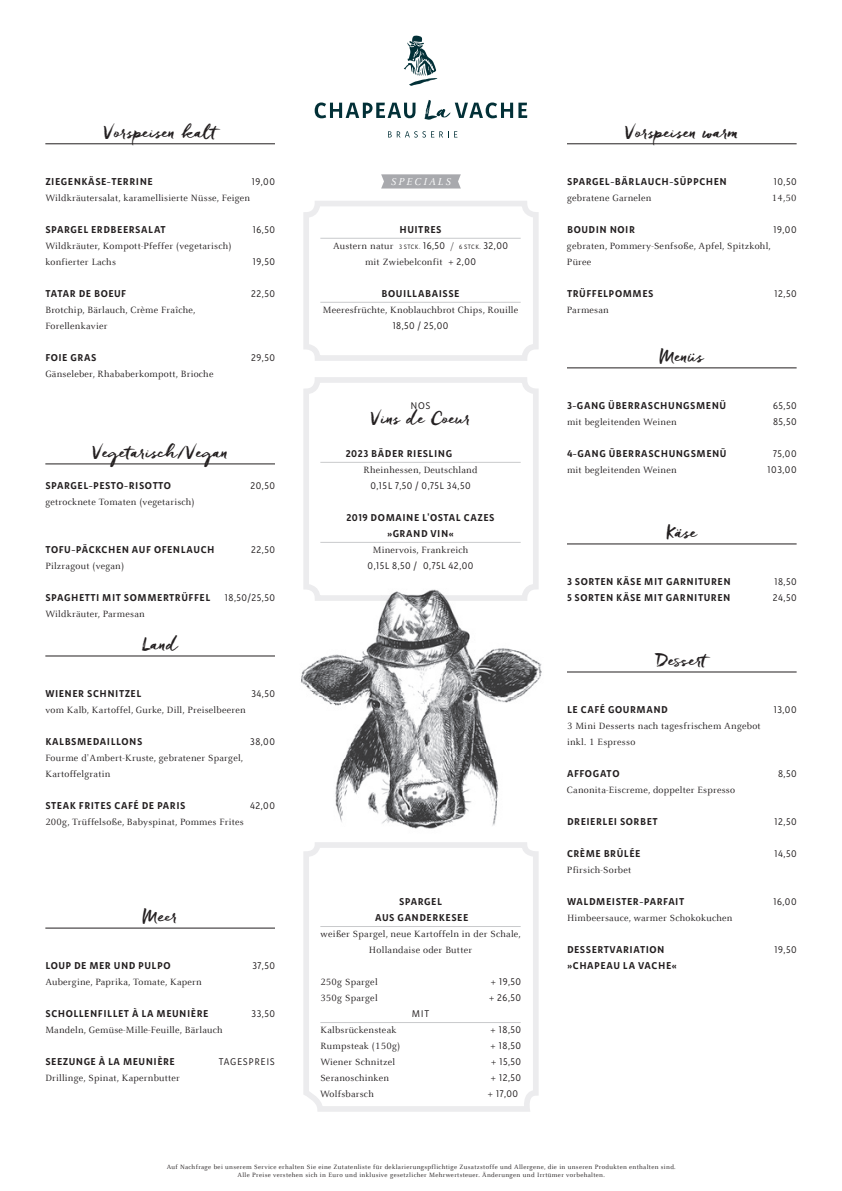
<style>
.page{position:relative;width:842px;height:1191px;background:#fff}
.page>*{position:absolute;margin:0;border:0;box-sizing:border-box;transform-origin:0 0}
.t1{font:18px "Freeland";color:#231f20}
.t2{font:italic 11px "Celeste Offc Pro";letter-spacing:.2em;color:#fff}
.t3{font:10px/16px "Celeste Offc Pro";letter-spacing:.025em;color:#231f20}
.t4{font:700 10px/16px "Aromo";letter-spacing:.05em;color:#231f20;text-align:center}
.t5{font:300 10px "Aromo";letter-spacing:.05em;color:#231f20}
.t6{font:6.8px/8px "Celeste Offc Pro";letter-spacing:.05em;color:#231f20;text-align:center}
.s1{font-family:"Aromo";font-weight:300;font-size:6.5px}
.s2{font-family:"Aromo";font-weight:300}
</style>
<div class="page">
<hr style="left:45px;top:143px;width:230px;height:1px;background:#231f20">
<hr style="left:45px;top:463px;width:230px;height:1px;background:#231f20">
<hr style="left:45px;top:655px;width:230px;height:1px;background:#231f20">
<hr style="left:45px;top:927px;width:230px;height:1px;background:#231f20">
<hr style="left:567px;top:143px;width:230px;height:1px;background:#231f20">
<hr style="left:567px;top:367px;width:230px;height:1px;background:#231f20">
<hr style="left:567px;top:543px;width:230px;height:1px;background:#231f20">
<hr style="left:567px;top:671px;width:230px;height:1px;background:#231f20">
<hr style="left:320px;top:238px;width:201px;height:1px;background:#c9cacc">
<hr style="left:320px;top:302px;width:201px;height:1px;background:#c9cacc">
<div style="left:303px;top:201px;width:236px;height:160px;border:6px solid #ececee;border-radius:11px"></div>
<svg style="left:303px;top:842px;width:236px;height:270px"></svg>
<hr style="left:320px;top:462px;width:201px;height:1px;background:#c9cacc">
<hr style="left:320px;top:542px;width:201px;height:1px;background:#c9cacc">
<div style="left:303px;top:377px;width:236px;height:224px;border:6px solid #ececee;border-radius:11px"></div>
<svg style="left:381px;top:174px;width:80px;height:14px"></svg>
<img style="left:301px;top:570px;width:241px;height:259px">
<svg style="left:404px;top:36px;width:33px;height:50px"></svg>
<svg style="left:315px;top:102px;width:100px;height:16px"></svg>
<svg style="left:424px;top:100px;width:103px;height:20px"></svg>
<svg style="left:388px;top:131px;width:69px;height:7px"></svg>
<h1 class="t1" style="left:103px;top:120px;width:115px">Vorspeisen kalt</h1>
<p class="t4" style="left:45px;top:173px;width:109px">ZIEGENKÄSE-TERRINE</p>
<p class="t5" style="left:252px;top:175px;width:25px">19,00</p>
<p class="t3" style="left:45px;top:189px;width:206px">Wildkräutersalat, karamellisierte Nüsse, Feigen</p>
<p class="t4" style="left:45px;top:221px;width:122px">SPARGEL ERDBEERSALAT</p>
<p class="t5" style="left:253px;top:223px;width:24px">16,50</p>
<p class="t3" style="left:45px;top:237px;width:188px">Wildkräuter, Kompott-Pfeffer (vegetarisch) konfierter Lachs</p>
<p class="t5" style="left:253px;top:255px;width:24px">19,50</p>
<p class="t4" style="left:45px;top:285px;width:82px">TATAR DE BOEUF</p>
<p class="t5" style="left:251px;top:287px;width:25px">22,50</p>
<p class="t3" style="left:45px;top:301px;width:151px">Brotchip, Bärlauch, Crème Fraîche,<br>Forellenkavier</p>
<p class="t4" style="left:45px;top:349px;width:53px">FOIE GRAS</p>
<p class="t5" style="left:251px;top:351px;width:25px">29,50</p>
<p class="t3" style="left:45px;top:365px;width:170px">Gänseleber, Rhababerkompott, Brioche</p>
<h1 class="t1" style="left:92px;top:440px;width:138px">Vegetarisch/Vegan</h1>
<p class="t4" style="left:45px;top:477px;width:127px">SPARGEL-PESTO-RISOTTO</p>
<p class="t5" style="left:250px;top:479px;width:26px">20,50</p>
<p class="t3" style="left:45px;top:493px;width:151px">getrocknete Tomaten (vegetarisch)</p>
<p class="t4" style="left:45px;top:541px;width:171px">TOFU-PÄCKCHEN AUF OFENLAUCH</p>
<p class="t5" style="left:251px;top:543px;width:25px">22,50</p>
<p class="t3" style="left:45px;top:557px;width:80px">Pilzragout (vegan)</p>
<p class="t4" style="left:45px;top:589px;width:166px">SPAGHETTI MIT SOMMERTRÜFFEL</p>
<p class="t5" style="left:225px;top:591px;width:52px">18,50/25,50</p>
<p class="t3" style="left:45px;top:605px;width:101px">Wildkräuter, Parmesan</p>
<h1 class="t1" style="left:142px;top:632px;width:37px">Land</h1>
<p class="t4" style="left:45px;top:685px;width:97px">WIENER SCHNITZEL</p>
<p class="t5" style="left:251px;top:687px;width:25px">34,50</p>
<p class="t3" style="left:45px;top:701px;width:202px">vom Kalb, Kartoffel, Gurke, Dill, Preiselbeeren</p>
<p class="t4" style="left:45px;top:733px;width:98px">KALBSMEDAILLONS</p>
<p class="t5" style="left:250px;top:735px;width:26px">38,00</p>
<p class="t3" style="left:45px;top:749px;width:199px">Fourme d'Ambert-Kruste, gebratener Spargel,<br>Kartoffelgratin</p>
<p class="t4" style="left:45px;top:797px;width:142px">STEAK FRITES CAFÉ DE PARIS</p>
<p class="t5" style="left:250px;top:799px;width:26px">42,00</p>
<p class="t3" style="left:45px;top:813px;width:200px">200g, Trüffelsoße, Babyspinat, Pommes Frites</p>
<h1 class="t1" style="left:143px;top:904px;width:36px">Meer</h1>
<p class="t4" style="left:45px;top:957px;width:127px">LOUP DE MER UND PULPO</p>
<p class="t5" style="left:252px;top:959px;width:24px">37,50</p>
<p class="t3" style="left:45px;top:973px;width:158px">Aubergine, Paprika, Tomate, Kapern</p>
<p class="t4" style="left:45px;top:1005px;width:165px">SCHOLLENFILLET À LA MEUNIÈRE</p>
<p class="t5" style="left:252px;top:1007px;width:25px">33,50</p>
<p class="t3" style="left:45px;top:1021px;width:179px">Mandeln, Gemüse-Mille-Feuille, Bärlauch</p>
<p class="t4" style="left:45px;top:1053px;width:131px">SEEZUNGE À LA MEUNIÈRE</p>
<p class="t5" style="left:219px;top:1055px;width:58px">TAGESPREIS</p>
<p class="t3" style="left:45px;top:1069px;width:136px">Drillinge, Spinat, Kapernbutter</p>
<p class="t2" style="left:391px;top:175px;width:62px">SPECIALS</p>
<p class="t4" style="left:399px;top:221px;width:44px">HUITRES</p>
<p class="t3" style="left:333px;top:237px;width:176px;text-align:center">Austern natur <span class="s1">3 STCK.</span> <span class="s2">16,50</span> / <span class="s1">6 STCK.</span> <span class="s2">32,00 </span>mit Zwiebelconfit <span class="s2">+ 2,00</span></p>
<p class="t4" style="left:381px;top:285px;width:80px">BOUILLABAISSE</p>
<p class="t3" style="left:323px;top:301px;width:197px">Meeresfrüchte, Knoblauchbrot Chips, Rouille</p>
<p class="t5" style="left:393px;top:319px;width:57px">18,50 / 25,00</p>
<p class="t5" style="left:411px;top:399px;width:21px">NOS</p>
<h1 class="t1" style="left:370px;top:406px;width:102px">Vins de Coeur</h1>
<p class="t4" style="left:346px;top:445px;width:108px">2023 BÄDER RIESLING</p>
<p class="t3" style="left:364px;top:461px;width:115px">Rheinhessen, Deutschland</p>
<p class="t5" style="left:370px;top:479px;width:102px">0,15L 7,50 / 0,75L 34,50</p>
<p class="t4" style="left:346px;top:509px;width:150px">2019 DOMAINE L'OSTAL CAZES »GRAND VIN«</p>
<p class="t3" style="left:373px;top:541px;width:97px">Minervois, Frankreich</p>
<p class="t5" style="left:368px;top:559px;width:107px">0,15L 8,50 / 0,75L 42,00</p>
<p class="t4" style="left:375px;top:893px;width:95px">SPARGEL<br>AUS GANDERKESEE</p>
<p class="t3" style="left:321px;top:925px;width:202px;text-align:center">weißer Spargel, neue Kartoffeln in der Schale,<br>Hollandaise oder Butter</p>
<p class="t3" style="left:320px;top:973px;width:59px">250g Spargel</p>
<p class="t5" style="left:490px;top:975px;width:32px">+ 19,50</p>
<p class="t3" style="left:320px;top:989px;width:59px">350g Spargel</p>
<p class="t5" style="left:489px;top:991px;width:34px">+ 26,50</p>
<p class="t5" style="left:412px;top:1007px;width:19px">MIT</p>
<p class="t3" style="left:320px;top:1021px;width:78px">Kalbsrückensteak</p>
<p class="t5" style="left:490px;top:1023px;width:32px">+ 18,50</p>
<p class="t3" style="left:320px;top:1037px;width:81px">Rumpsteak (150g)</p>
<p class="t5" style="left:490px;top:1039px;width:32px">+ 18,50</p>
<p class="t3" style="left:320px;top:1053px;width:76px">Wiener Schnitzel</p>
<p class="t5" style="left:491px;top:1055px;width:32px">+ 15,50</p>
<p class="t3" style="left:320px;top:1069px;width:70px">Seranoschinken</p>
<p class="t5" style="left:490px;top:1071px;width:32px">+ 12,50</p>
<p class="t3" style="left:320px;top:1085px;width:55px">Wolfsbarsch</p>
<p class="t5" style="left:488px;top:1087px;width:32px">+ 17,00</p>
<h1 class="t1" style="left:625px;top:120px;width:116px">Vorspeisen warm</h1>
<p class="t4" style="left:567px;top:173px;width:161px">SPARGEL-BÄRLAUCH-SÜPPCHEN</p>
<p class="t5" style="left:774px;top:175px;width:24px">10,50</p>
<p class="t3" style="left:567px;top:189px;width:86px">gebratene Garnelen</p>
<p class="t3" style="left:772px;top:189px;width:26px">14,50</p>
<p class="t4" style="left:567px;top:221px;width:69px">BOUDIN NOIR</p>
<p class="t5" style="left:773px;top:223px;width:25px">19,00</p>
<p class="t3" style="left:567px;top:237px;width:205px">gebraten, Pommery-Senfsoße, Apfel, Spitzkohl,<br>Püree</p>
<p class="t4" style="left:567px;top:285px;width:88px">TRÜFFELPOMMES</p>
<p class="t5" style="left:774px;top:287px;width:24px">12,50</p>
<p class="t3" style="left:567px;top:301px;width:43px">Parmesan</p>
<h1 class="t1" style="left:660px;top:344px;width:46px">Menüs</h1>
<p class="t4" style="left:567px;top:397px;width:161px">3-GANG ÜBERRASCHUNGSMENÜ</p>
<p class="t5" style="left:773px;top:399px;width:25px">65,50</p>
<p class="t3" style="left:567px;top:413px;width:111px">mit begleitenden Weinen</p>
<p class="t5" style="left:773px;top:415px;width:25px">85,50</p>
<p class="t4" style="left:567px;top:445px;width:161px">4-GANG ÜBERRASCHUNGSMENÜ</p>
<p class="t5" style="left:773px;top:447px;width:25px">75,00</p>
<p class="t3" style="left:567px;top:461px;width:111px">mit begleitenden Weinen</p>
<p class="t5" style="left:768px;top:463px;width:30px">103,00</p>
<h1 class="t1" style="left:666px;top:520px;width:32px">Käse</h1>
<p class="t4" style="left:567px;top:573px;width:165px">3 SORTEN KÄSE MIT GARNITUREN</p>
<p class="t5" style="left:774px;top:575px;width:24px">18,50</p>
<p class="t4" style="left:567px;top:589px;width:165px">5 SORTEN KÄSE MIT GARNITUREN</p>
<p class="t5" style="left:773px;top:591px;width:25px">24,50</p>
<h1 class="t1" style="left:656px;top:648px;width:52px">Dessert</h1>
<p class="t4" style="left:567px;top:701px;width:102px">LE CAFÉ GOURMAND</p>
<p class="t5" style="left:774px;top:703px;width:24px">13,00</p>
<p class="t3" style="left:567px;top:717px;width:195px">3 Mini Desserts nach tagesfrischem Angebot inkl. 1 Espresso</p>
<p class="t4" style="left:567px;top:765px;width:54px">AFFOGATO</p>
<p class="t5" style="left:778px;top:767px;width:20px">8,50</p>
<p class="t3" style="left:567px;top:781px;width:170px">Canonita-Eiscreme, doppelter Espresso</p>
<p class="t4" style="left:567px;top:813px;width:92px">DREIERLEI SORBET</p>
<p class="t5" style="left:774px;top:815px;width:24px">12,50</p>
<p class="t4" style="left:567px;top:845px;width:75px">CRÈME BRÛLÉE</p>
<p class="t5" style="left:774px;top:847px;width:24px">14,50</p>
<p class="t3" style="left:567px;top:861px;width:66px">Pfirsich-Sorbet</p>
<p class="t4" style="left:567px;top:893px;width:119px">WALDMEISTER-PARFAIT</p>
<p class="t5" style="left:773px;top:895px;width:25px">16,00</p>
<p class="t3" style="left:567px;top:909px;width:167px">Himbeersauce, warmer Schokokuchen</p>
<p class="t4" style="left:567px;top:941px;width:99px">DESSERTVARIATION</p>
<p class="t5" style="left:775px;top:943px;width:24px">19,50</p>
<p class="t4" style="left:567px;top:957px;width:112px">»CHAPEAU LA VACHE«</p>
<p class="t6" style="left:167px;top:1163px;width:510px">Auf Nachfrage bei unserem Service erhalten Sie eine Zutatenliste für deklarierungspflichtige Zusatzstoffe und Allergene, die in unseren Produkten enthalten sind.<br>Alle Preise verstehen sich in Euro und inklusive gesetzlicher Mehrwertsteuer. Änderungen und Irrtümer vorbehalten.</p>
</div>
